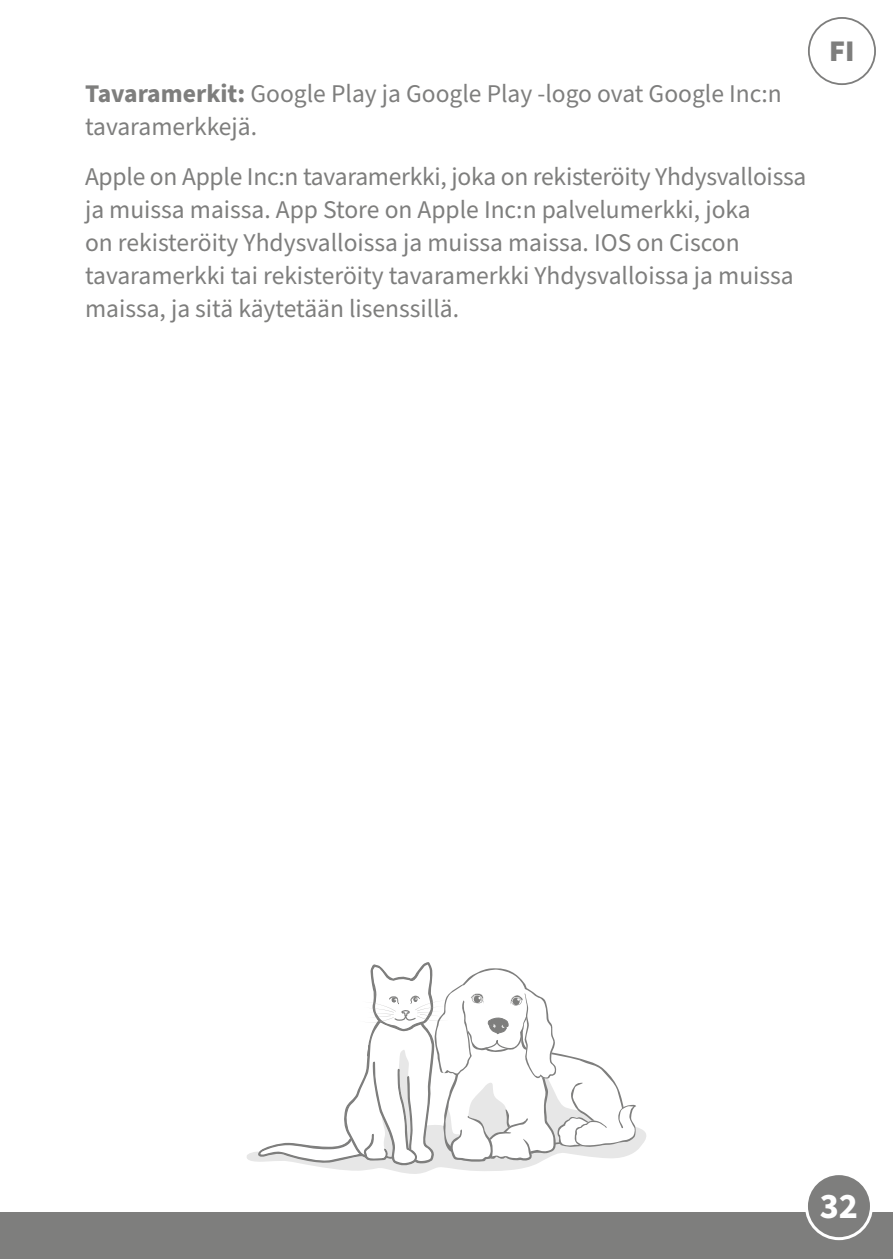
<style>
.page{position:relative;width:893px;height:1259px;background:#fff}
.page>*{position:absolute;margin:0;border:0;box-sizing:border-box;transform-origin:0 0}
.t1{font:700 36px "Source Sans Pro";color:#fff}
.t2{font:900 30px "Source Sans Pro";color:#7e7e7d}
.t3{font:25.5px/33px "Source Sans Pro";color:#7e7e7d}
.s1{font-weight:700}
</style>
<div class="page">
<div style="left:0;top:1212px;width:893px;height:47px;background:#7e7e7d"></div>
<div style="left:806px;top:1173px;width:65px;height:65px;background:#7e7e7d;border-radius:50%"></div>
<div style="left:805px;top:1172px;width:68px;height:68px;border:3px solid #fff;border-radius:50%"></div>
<div style="left:808px;top:17px;width:68px;height:68px;border:2px solid #7e7e7d;border-radius:50%"></div>
<svg style="left:247px;top:962px;width:399px;height:212px"></svg>
<p class="t3" style="left:85px;top:78px;width:698px"><span class="s1">Tavaramerkit:</span> Google Play ja Google Play -logo ovat Google Inc:n tavaramerkkejä.</p>
<p class="t3" style="left:85px;top:161px;width:723px">Apple on Apple Inc:n tavaramerkki, joka on rekisteröity Yhdysvalloissa ja muissa maissa. App Store on Apple Inc:n palvelumerkki, joka<br>on rekisteröity Yhdysvalloissa ja muissa maissa. IOS on Ciscon tavaramerkki tai rekisteröity tavaramerkki Yhdysvalloissa ja muissa maissa, ja sitä käytetään lisenssillä.</p>
<p class="t2" style="left:829px;top:30px;width:27px">FI</p>
<h1 class="t1" style="left:820px;top:1181px;width:40px">32</h1>
</div>
